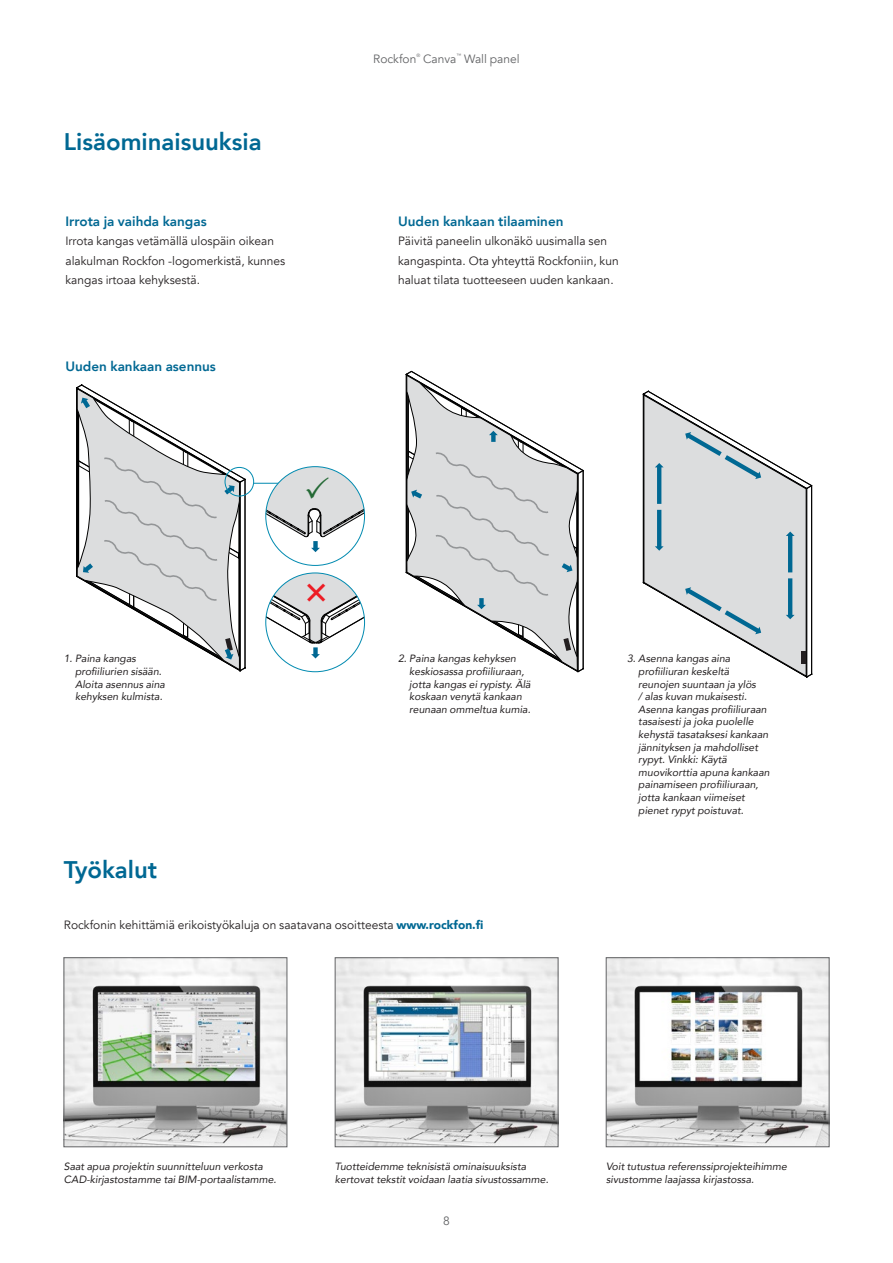
<style>
.page{position:relative;width:893px;height:1263px;background:#fff}
.page>*{position:absolute;margin:0;border:0;box-sizing:border-box;transform-origin:0 0}
.t1{font:800 24px "Avenir";color:#006893}
.t2{font:800 13.5px "Avenir";color:#006893}
.t3{font:12px/19.5px "Avenir";color:#231f20}
.t4{font:12px "Avenir";color:#636466}
.t5{font:italic 10.5px/12.6px "Avenir";color:#231f20}
.t6{font:4.8px "Avenir";color:#636466}
.s1{font-weight:900;color:#006893}
</style>
<div class="page">
<hr style="left:811px;top:486px;width:1px;height:188px;background:#000">
<hr style="left:806px;top:488px;width:1px;height:189px;background:#000">
<svg style="left:643px;top:572px;width:163px;height:6px"></svg>
<svg style="left:643px;top:391px;width:170px;height:181px"></svg>
<svg style="left:643px;top:578px;width:170px;height:100px"></svg>
<div style="left:225px;top:467px;width:29px;height:29px;border:1px solid #008ab0;border-radius:50%"></div>
<svg style="left:76px;top:385px;width:170px;height:287px"></svg>
<svg style="left:406px;top:371px;width:178px;height:302px"></svg>
<img style="left:66px;top:959px;width:219px;height:186px">
<div style="left:64px;top:957px;width:223px;height:190px;border:1px solid #636466"></div>
<img style="left:608px;top:959px;width:219px;height:186px">
<div style="left:606px;top:957px;width:223px;height:190px;border:1px solid #636466"></div>
<img style="left:337px;top:959px;width:219px;height:186px">
<div style="left:335px;top:957px;width:223px;height:190px;border:1px solid #636466"></div>
<div style="left:801px;top:652px;width:5px;height:12px;background:#231f20"></div>
<svg style="left:266px;top:573px;width:99px;height:85px"></svg>
<svg style="left:254px;top:467px;width:111px;height:85px"></svg>
<h1 class="t1" style="left:64px;top:123px;width:199px">Lisäominaisuuksia</h1>
<p class="t2" style="left:65px;top:211px;width:143px">Irrota ja vaihda kangas</p>
<p class="t3" style="left:65px;top:232px;width:221px">Irrota kangas vetämällä ulospäin oikean alakulman Rockfon -logomerkistä, kunnes kangas irtoaa kehyksestä.</p>
<p class="t2" style="left:65px;top:355px;width:152px">Uuden kankaan asennus</p>
<p class="t4" style="left:373px;top:52px;width:45px">Rockfon</p>
<p class="t6" style="left:416px;top:53px;width:5px">®</p>
<p class="t4" style="left:423px;top:52px;width:35px">Canva</p>
<p class="t6" style="left:456px;top:53px;width:6px">™</p>
<p class="t4" style="left:464px;top:52px;width:57px">Wall panel</p>
<p class="t2" style="left:398px;top:211px;width:167px">Uuden kankaan tilaaminen</p>
<p class="t3" style="left:398px;top:232px;width:222px">Päivitä paneelin ulkonäkö uusimalla sen kangaspinta. Ota yhteyttä Rockfoniin, kun haluat tilata tuotteeseen uuden kankaan.</p>
<p class="t5" style="left:75px;top:652px;width:91px;text-indent:-11px">1. Paina kangas profiiliurien sisään.<br>Aloita asennus aina kehyksen kulmista.</p>
<p class="t5" style="left:638px;top:652px;width:133px;text-indent:-11px">3. Asenna kangas aina profiiliuran keskeltä reunojen suuntaan ja ylös<br>/ alas kuvan mukaisesti.<br>Asenna kangas profiiliuraan tasaisesti ja joka puolelle kehystä tasataksesi kankaan jännityksen ja mahdolliset rypyt. Vinkki: Käytä muovikorttia apuna kankaan painamiseen profiiliuraan, jotta kankaan viimeiset pienet rypyt poistuvat.</p>
<p class="t5" style="left:409px;top:652px;width:123px;text-indent:-11px">2. Paina kangas kehyksen keskiosassa profiiliuraan, jotta kangas ei rypisty. Älä koskaan venytä kankaan reunaan ommeltua kumia.</p>
<h1 class="t1" style="left:64px;top:851px;width:95px">Työkalut</h1>
<p class="t3" style="left:64px;top:915px;width:421px">Rockfonin kehittämiä erikoistyökaluja on saatavana osoitteesta <span class="s1">www.rockfon.fi</span></p>
<p class="t5" style="left:64px;top:1160px;width:214px">Saat apua projektin suunnitteluun verkosta<br>CAD-kirjastostamme tai BIM-portaalistamme.</p>
<p class="t5" style="left:606px;top:1160px;width:182px">Voit tutustua referenssiprojekteihimme sivustomme laajassa kirjastossa.</p>
<p class="t5" style="left:335px;top:1160px;width:215px">Tuotteidemme teknisistä ominaisuuksista kertovat tekstit voidaan laatia sivustossamme.</p>
<p class="t4" style="left:443px;top:1213px;width:8px">8</p>
</div>
